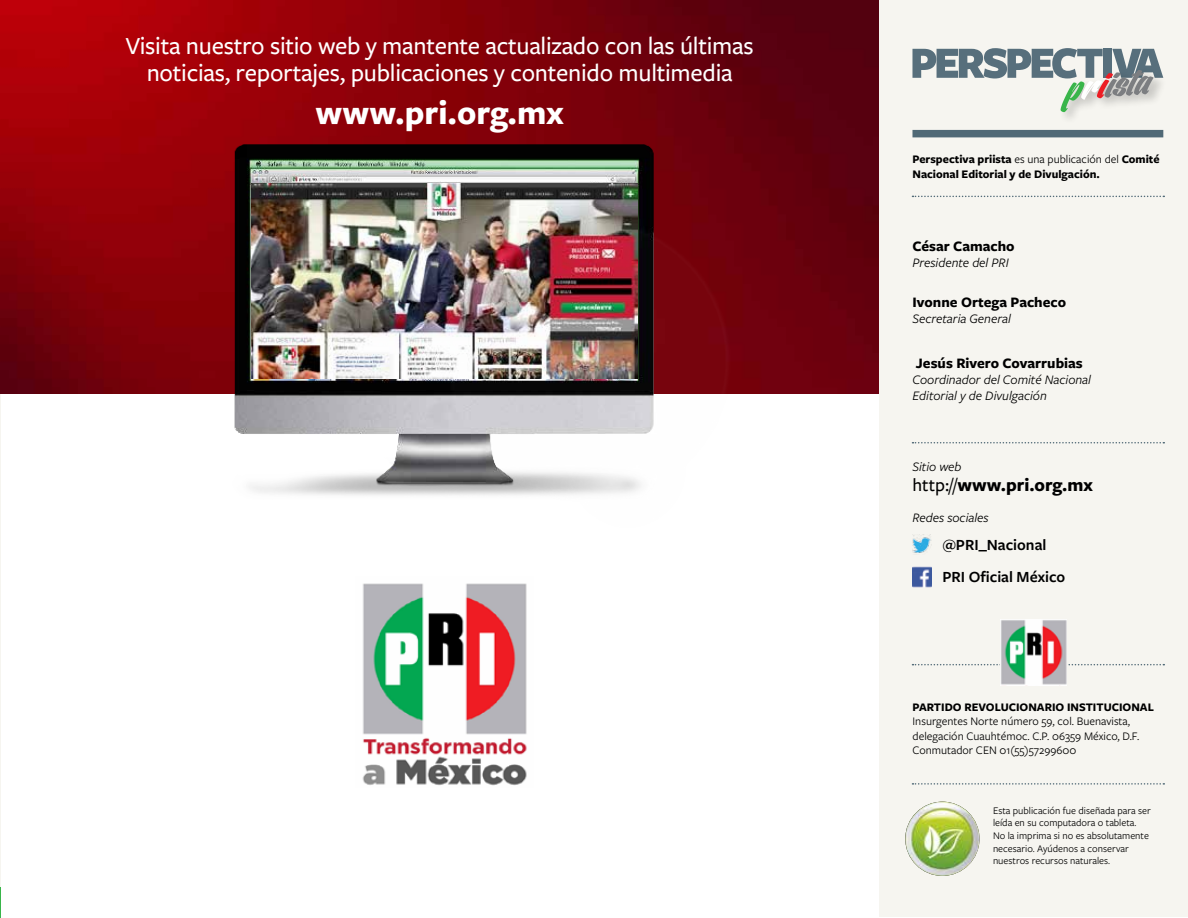
<style>
.page{position:relative;width:1188px;height:918px;background:#fff}
.page>*{position:absolute;margin:0;border:0;box-sizing:border-box;transform-origin:0 0}
.t1{font:700 34.65px "Freight Sans Pro";color:#fff}
.t2{font:500 25.5px/27px "Freight Sans Pro";letter-spacing:-.01em;color:#fff;text-align:center}
.t3{font:700 18.9px "Freight Sans Pro";color:#000}
.t4{font:600 16.05px/31.8px "Freight Sans Pro";color:#000}
.t5{font:700 15px "Freight Sans Pro";color:#000}
.t6{font:italic 13.5px/16.2px "Freight Sans Pro";color:#000}
.t7{font:700 12px/14.4px "Freight Sans Pro";color:#000}
.t8{font:12px/14.4px "Freight Sans Pro";color:#000}
.t9{font:10.5px/12.6px "Freight Sans Pro";color:#000}
.s1{font-weight:400}
.s2{font-weight:500}
</style>
<div class="page">
<hr style="left:0;top:0;width:1px;height:901px;background:#eae8da">
<div style="left:879px;top:0;width:309px;height:917px;background:#f6f5f0"></div>
<svg style="left:912px;top:48px;width:251px;height:64px"></svg>
<svg style="left:912px;top:196px;width:252px;height:1px"></svg>
<svg style="left:912px;top:442px;width:252px;height:1px"></svg>
<svg style="left:912px;top:664px;width:252px;height:1px"></svg>
<svg style="left:912px;top:783px;width:252px;height:2px"></svg>
<div style="left:912px;top:130px;width:251px;height:7px;background:#506976"></div>
<img style="left:912px;top:567px;width:19px;height:20px">
<img style="left:912px;top:535px;width:19px;height:18px">
<img style="left:905px;top:802px;width:75px;height:74px;border-radius:37px">
<img style="left:1000px;top:619px;width:67px;height:66px">
<img style="left:0;top:0;width:879px;height:394px">
<img style="left:233px;top:144px;width:500px;height:352px">
<img style="left:251px;top:184px;width:386px;height:195px">
<img style="left:362px;top:583px;width:165px;height:203px">
<hr style="left:0;top:887px;width:1px;height:31px;background:#39b54a">
<h2 class="t2" style="left:126px;top:31px;width:630px">Visita nuestro sitio web y mantente actualizado con las últimas noticias, reportajes, publicaciones y contenido multimedia</h2>
<h1 class="t1" style="left:316px;top:89px;width:250px">www.pri.org.mx</h1>
<p class="t7" style="left:912px;top:152px;width:249px">Perspectiva priista <span class="s1">es una publicación del</span> Comité<br>Nacional Editorial y de Divulgación.</p>
<h3 class="t5" style="left:912px;top:236px;width:104px">César Camacho</h3>
<p class="t6" style="left:912px;top:254px;width:98px">Presidente del PRI</p>
<h3 class="t5" style="left:912px;top:292px;width:155px">Ivonne Ortega Pacheco</h3>
<p class="t6" style="left:912px;top:310px;width:100px">Secretaria General</p>
<h3 class="t5" style="left:916px;top:353px;width:168px">Jesús Rivero Covarrubias</h3>
<p class="t6" style="left:912px;top:371px;width:180px">Coordinador del Comité Nacional<br>Editorial y de Divulgación</p>
<p class="t6" style="left:912px;top:458px;width:50px">Sitio web</p>
<h3 class="t3" style="left:912px;top:472px;width:182px"><span class="s2">http://</span>www.pri.org.mx</h3>
<p class="t6" style="left:912px;top:509px;width:78px">Redes sociales</p>
<h3 class="t4" style="left:942px;top:529px;width:124px">@PRI_Nacional<br>PRI Oficial México</h3>
<p class="t7" style="left:913px;top:700px;width:243px">PARTIDO REVOLUCIONARIO INSTITUCIONAL</p>
<p class="t8" style="left:913px;top:714px;width:228px">Insurgentes Norte número 59, col. Buenavista, delegación Cuauhtémoc. C.P. 06359 México, D.F.<br>Conmutador CEN 01(55)57299600</p>
<p class="t9" style="left:993px;top:804px;width:159px">Esta publicación fue diseñada para ser leída en su computadora o tableta.<br>No la imprima si no es absolutamente necesario. Ayúdenos a conservar nuestros recursos naturales.</p>
</div>
